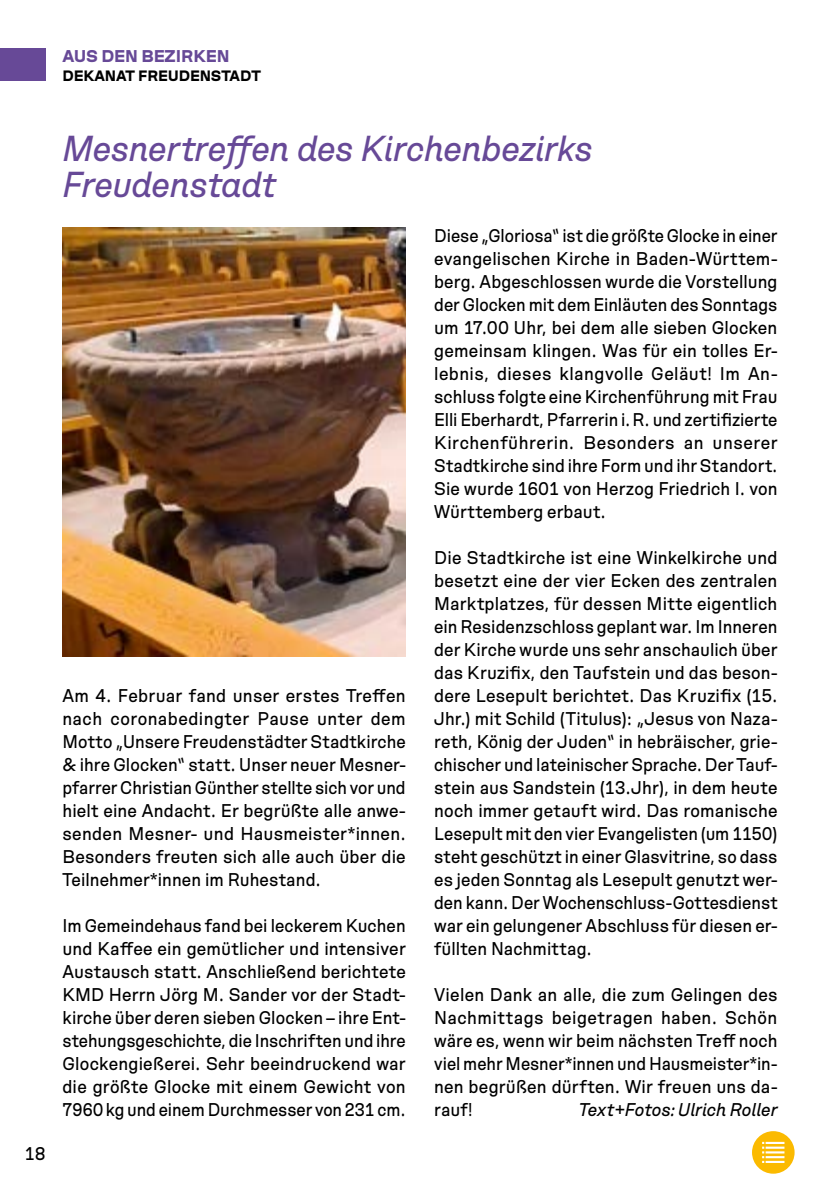
<style>
.page{position:relative;width:840px;height:1191px;background:#fff}
.page>*{position:absolute;margin:0;border:0;box-sizing:border-box;transform-origin:0 0}
.Headline_18pt_beige_kursiv{font:italic 36px/36px "Hope Sans";letter-spacing:-.01em;color:#674997}
.Grundschrift_9_2_11_5{font:18.4px/23px "Hope Sans";letter-spacing:.005em;color:#000;text-align:justify}
.Grundschrift_9_2_11_5-2{font:18.4px/23px "Hope Sans";letter-spacing:.005em;color:#000;text-align:justify;scale:.95 1}
.Grundschrift_9_2_11_5-3{font:18.4px/23px "Hope Sans";letter-spacing:.005em;color:#000;text-align:justify;scale:.96 1}
.Grundschrift_9_2_11_5-4{font:italic 18.4px "Hope Sans";letter-spacing:.005em;color:#000}
.t1{font:700 17px "Hope Sans";color:#674997}
.t2{font:700 15px "Hope Sans";color:#000}
</style>
<div class="page">
<div style="left:0;top:49px;width:45px;height:32px;background:#674997"></div>
<img style="left:62px;top:228px;width:343px;height:428px">
<div style="left:752px;top:1132px;width:41px;height:40px;background:#fbba00;border-radius:50%"></div>
<div style="left:751px;top:1131px;width:43px;height:42px;border:2px solid #fbba00;border-radius:50%"></div>
<svg style="left:762px;top:1141px;width:22px;height:22px"></svg>
<p class="t1" style="left:62px;top:46px;width:169px">AUS DEN BEZIRKEN</p>
<p class="t2" style="left:62px;top:67px;width:200px">DEKANAT FREUDENSTADT</p>
<p class="Grundschrift_9_2_11_5" style="left:25px;top:1141px;width:22px">18</p>
<p class="Headline_18pt_beige_kursiv" style="left:62px;top:130px;width:531px">Mesnertreffen des Kirchenbezirks<br>Freudenstadt</p>
<p class="Grundschrift_9_2_11_5" style="left:62px;top:684px;width:345px">Am 4. Februar fand unser erstes Treffen nach coronabedingter Pause unter dem Motto „Unsere Freudenstädter Stadtkirche &amp; ihre Glocken“ statt. Unser neuer Mesner&shy;pfarrer Christian Günther stellte sich vor und hielt eine Andacht. Er begrüßte alle anwe&shy;senden Mesner- und Hausmeister*innen.<br>Besonders freuten sich alle auch über die Teilnehmer*innen im Ruhestand.</p>
<p class="Grundschrift_9_2_11_5-3" style="left:62px;top:914px;width:359px">Im Gemeindehaus fand bei leckerem Kuchen und Kaffee ein gemütlicher und intensiver Austausch statt. Anschließend berichtete KMD Herrn Jörg M. Sander vor der Stadt&shy;kirche über deren sieben Glocken – ihre Ent&shy;stehungsgeschichte, die Inschriften und ihre Glockengießerei. Sehr beeindruckend war die größte Glocke mit einem Gewicht von 7960 kg und einem Durchmesser von 231 cm.</p>
<p class="Grundschrift_9_2_11_5-2" style="left:434px;top:224px;width:363px">Diese „Gloriosa“ ist die größte Glocke in einer evangelischen Kirche in Baden-Württem&shy;berg. Abgeschlossen wurde die Vorstellung der Glocken mit dem Einläuten des Sonntags um 17.00 Uhr, bei dem alle sieben Glocken gemeinsam klingen. Was für ein tolles Er&shy;lebnis, dieses klangvolle Geläut! Im An&shy;schluss folgte eine Kirchenführung mit Frau Elli Eberhardt, Pfarrerin i.R. und zertifizierte Kirchenführerin. Besonders an unserer Stadtkirche sind ihre Form und ihr Standort.<br>Sie wurde 1601 von Herzog Friedrich I. von Württemberg erbaut.</p>
<p class="Grundschrift_9_2_11_5" style="left:434px;top:546px;width:345px">Die Stadtkirche ist eine Winkelkirche und besetzt eine der vier Ecken des zentralen Marktplatzes, für dessen Mitte eigentlich ein Residenzschloss geplant war. Im Inneren der Kirche wurde uns sehr anschaulich über das Kruzifix, den Taufstein und das beson&shy;dere Lesepult berichtet. Das Kruzifix (15.<br>Jhr.) mit Schild (Titulus): „Jesus von Naza&shy;reth, König der Juden“ in hebräischer, grie&shy;chischer und lateinischer Sprache. Der Tauf&shy;stein aus Sandstein (13.Jhr), in dem heute noch immer getauft wird. Das romanische Lesepult mit den vier Evangelisten (um 1150) steht geschützt in einer Glasvitrine, so dass es jeden Sonntag als Lesepult genutzt wer&shy;den kann. Der Wochenschluss-Gottesdienst war ein gelungener Abschluss für diesen er&shy;füllten Nachmittag.</p>
<p class="Grundschrift_9_2_11_5" style="left:434px;top:983px;width:345px">Vielen Dank an alle, die zum Gelingen des Nachmittags beigetragen haben. Schön wäre es, wenn wir beim nächsten Treff noch viel mehr Mesner*innen und Hausmeister*in&shy;nen begrüßen dürften. Wir freuen uns da&shy;rauf!</p>
<p class="Grundschrift_9_2_11_5-4" style="left:578px;top:1099px;width:201px">Text+Fotos: Ulrich Roller</p>
</div>
